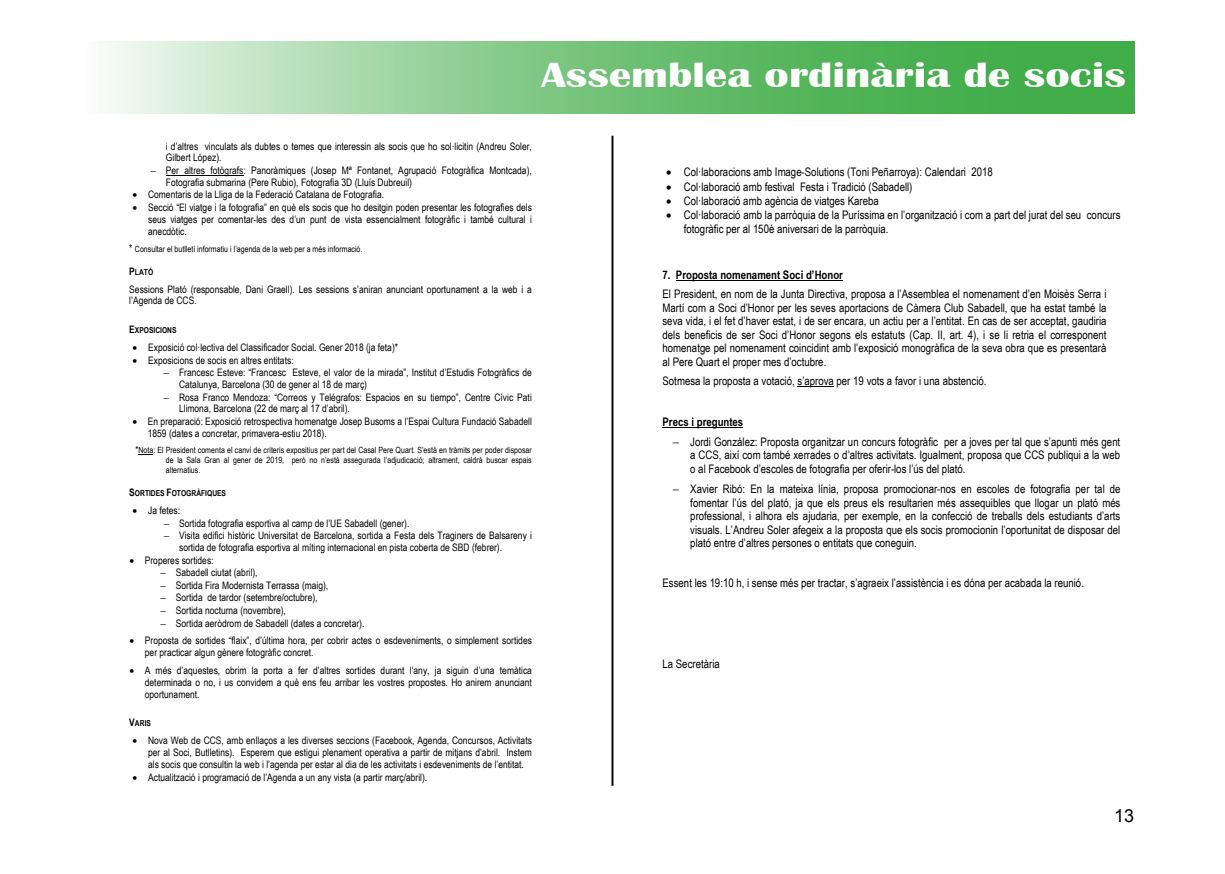
<style>
.page{position:relative;width:1225px;height:874px;background:#fff}
.page>*{position:absolute;margin:0;border:0;box-sizing:border-box;transform-origin:0 0}
.t1{font:700 36px "Britannic";color:#fff;scale:1.25 1}
.t2{font:18px "Arial";color:#000}
.t3{font:11.8px/13.4px "Arial Narrow";color:#000}
.t4{font:700 11.8px "Arial Narrow";color:#000}
.t5{font:10.4px/11.8px "Arial Narrow";color:#000}
.t6{font:8.6px/10px "Arial Narrow";color:#000;text-align:justify}
.t7{font:700 8.2px "Arial Narrow";letter-spacing:.005em;color:#000}
.s1{font-size:10.4px}
.s2{font-size:9.4px}
.s3{font-weight:700}
</style>
<div class="page">
<svg style="left:110px;top:41px;width:1024px;height:72px;background:#7dc682"></svg>
<hr style="left:166px;top:175px;width:77px;height:1px;background:#000">
<svg style="left:138px;top:454px;width:15px;height:1px"></svg>
<hr style="left:676px;top:280px;width:167px;height:1px;background:#000">
<hr style="left:797px;top:386px;width:37px;height:1px;background:#000">
<hr style="left:662px;top:427px;width:81px;height:1px;background:#000">
<hr style="left:611px;top:136px;width:2px;height:649px;background:#000">
<h1 class="t1" style="left:541px;top:57px;width:469px">Assemblea ordinària de socis</h1>
<p class="t5" style="left:166px;top:139px;width:367px">i d’altres vinculats als dubtes o temes que interessin als socis que ho sol·licitin (Andreu Soler,</p>
<p class="t5" style="left:166px;top:151px;width:57px">Gilbert López).</p>
<p class="t5" style="left:150px;top:164px;width:383px">− Per altres fotògrafs: Panoràmiques (Josep Mª Fontanet, Agrupació Fotogràfica Montcada),</p>
<p class="t5" style="left:166px;top:176px;width:248px">Fotografia submarina (Pere Rubio), Fotografia 3D (Lluís Dubreuil)</p>
<p class="t5" style="left:133px;top:188px;width:253px">• Comentaris de la Lliga de la Federació Catalana de Fotografia.</p>
<p class="t5" style="left:148px;top:201px;width:385px;text-align:justify;text-indent:-15px">• Secció “El viatge i la fotografia” en què els socis que ho desitgin poden presentar les fotografies dels seus viatges per comentar-les des d’un punt de vista essencialment fotogràfic i també cultural i anecdòtic.</p>
<p class="t6" style="left:129px;top:243px;width:235px"><span class="s1">*</span> Consultar el butlletí informatiu i l’agenda de la web per a més informació.</p>
<p class="t7" style="left:129px;top:266px;width:25px"><span class="s1">P</span>LATÓ</p>
<p class="t5" style="left:129px;top:282px;width:404px">Sessions Plató (responsable, Dani Graell). Les sessions s’aniran anunciant oportunament a la web i a l’Agenda de CCS.</p>
<p class="t7" style="left:129px;top:324px;width:49px"><span class="s1">E</span>XPOSICIONS</p>
<p class="t5" style="left:133px;top:341px;width:267px">• Exposició col·lectiva del Classificador Social. Gener 2018 (ja feta)*</p>
<p class="t5" style="left:133px;top:353px;width:163px">• Exposicions de socis en altres entitats:</p>
<p class="t5" style="left:164px;top:366px;width:370px">− Francesc Esteve: “Francesc Esteve, el valor de la mirada”, Institut d’Estudis Fotogràfics de</p>
<p class="t5" style="left:179px;top:378px;width:189px">Catalunya, Barcelona (30 de gener al 18 de març)</p>
<p class="t5" style="left:164px;top:390px;width:370px">− Rosa Franco Mendoza: “Correos y Telégrafos: Espacios en su tiempo”, Centre Cívic Pati</p>
<p class="t5" style="left:179px;top:402px;width:172px">Llimona, Barcelona (22 de març al 17 d’abril).</p>
<p class="t5" style="left:148px;top:415px;width:386px;text-indent:-15px">• En preparació: Exposició retrospectiva homenatge Josep Busoms a l’Espai Cultura Fundació Sabadell<br>1859 (dates a concretar, primavera-estiu 2018).</p>
<p class="t6" style="left:166px;top:444px;width:367px;text-indent:-30px"><span class="s2">*</span>Nota: El President comenta el canvi de criteris expositius per part del Casal Pere Quart. S’està en tràmits per poder disposar de la Sala Gran al gener de 2019, però no n’està assegurada l’adjudicació; altrament, caldrà buscar espais alternatius.</p>
<p class="t7" style="left:129px;top:487px;width:98px"><span class="s1">S</span>ORTIDES <span class="s1">F</span>OTOGRÀFIQUES</p>
<p class="t5" style="left:133px;top:504px;width:49px">• Ja fetes:</p>
<p class="t5" style="left:164px;top:516px;width:247px">− Sortida fotografia esportiva al camp de l’UE Sabadell (gener).</p>
<p class="t5" style="left:164px;top:529px;width:370px">− Visita edifici històric Universitat de Barcelona, sortida a Festa dels Traginers de Balsareny i</p>
<p class="t5" style="left:179px;top:541px;width:324px">sortida de fotografia esportiva al míting internacional en pista coberta de SBD (febrer).</p>
<p class="t5" style="left:160px;top:553px;width:205px;line-height:12.6px;text-indent:-31px">• Properes sortides:<br>− Sabadell ciutat (abril),<br>− Sortida Fira Modernista Terrassa (maig),<br>− Sortida de tardor (setembre/octubre),<br>− Sortida nocturna (novembre),<br>− Sortida aeròdrom de Sabadell (dates a concretar).</p>
<p class="t5" style="left:145px;top:634px;width:388px;text-indent:-15px">• Proposta de sortides “flaix”, d’última hora, per cobrir actes o esdeveniments, o simplement sortides per practicar algun gènere fotogràfic concret.</p>
<p class="t5" style="left:145px;top:663px;width:389px;text-align:justify;text-indent:-15px">• A més d’aquestes, obrim la porta a fer d’altres sortides durant l’any, ja siguin d’una temàtica determinada o no, i us convidem a què ens feu arribar les vostres propostes. Ho anirem anunciant oportunament.</p>
<p class="t7" style="left:129px;top:717px;width:23px"><span class="s1">V</span>ARIS</p>
<p class="t5" style="left:148px;top:733px;width:385px;text-align:justify;text-indent:-15px">• Nova Web de CCS, amb enllaços a les diverses seccions (Facebook, Agenda, Concursos, Activitats per al Soci, Butlletins). Esperem que estigui plenament operativa a partir de mitjans d’abril. Instem als socis que consultin la web i l’agenda per estar al dia de les activitats i esdeveniments de l’entitat.</p>
<p class="t5" style="left:133px;top:770px;width:296px">• Actualització i programació de l’Agenda a un any vista (a partir març/abril).</p>
<p class="t3" style="left:666px;top:165px;width:328px">• Col·laboracions amb Image-Solutions (Toni Peñarroya): Calendari 2018</p>
<p class="t3" style="left:666px;top:179px;width:248px">• Col·laboració amb festival Festa i Tradició (Sabadell)</p>
<p class="t3" style="left:666px;top:193px;width:214px">• Col·laboració amb agència de viatges Kareba</p>
<p class="t3" style="left:684px;top:208px;width:438px;text-indent:-18px">• Col·laboració amb la parròquia de la Puríssima en l’organització i com a part del jurat del seu concurs fotogràfic per al 150è aniversari de la parròquia.</p>
<p class="t4" style="left:662px;top:266px;width:182px">7. Proposta nomenament Soci d’Honor</p>
<p class="t3" style="left:662px;top:287px;width:445px;text-align:justify">El President, en nom de la Junta Directiva, proposa a l’Assemblea el nomenament d’en Moisès Serra i Martí com a Soci d’Honor per les seves aportacions de Càmera Club Sabadell, que ha estat també la seva vida, i el fet d’haver estat, i de ser encara, un actiu per a l’entitat. En cas de ser acceptat, gaudiria dels beneficis de ser Soci d’Honor segons els estatuts (Cap. II, art. 4), i se li retria el corresponent homenatge pel nomenament coincidint amb l’exposició monogràfica de la seva obra que es presentarà al Pere Quart el proper mes d’octubre.</p>
<p class="t3" style="left:662px;top:374px;width:326px">Sotmesa la proposta a votació, s’aprova per 19 vots a favor i una abstenció.</p>
<p class="t3" style="left:672px;top:411px;width:449px;line-height:20px;text-indent:-10px"><span class="s3">Precs i preguntes<br></span>− Jordi González: Proposta organitzar un concurs fotogràfic per a joves per tal que s’apunti més gent</p>
<p class="t3" style="left:690px;top:448px;width:431px">a CCS, així com també xerrades o d’altres activitats. Igualment, proposa que CCS publiqui a la web o al Facebook d’escoles de fotografia per oferir-los l’ús del plató.</p>
<p class="t3" style="left:690px;top:481px;width:432px;text-align:justify;text-indent:-18px">− Xavier Ribó: En la mateixa línia, proposa promocionar-nos en escoles de fotografia per tal de fomentar l’ús del plató, ja que els preus els resultarien més assequibles que llogar un plató més professional, i alhora els ajudaria, per exemple, en la confecció de treballs dels estudiants d’arts visuals. L’Andreu Soler afegeix a la proposta que els socis promocionin l’oportunitat de disposar del plató entre d’altres persones o entitats que coneguin.</p>
<p class="t3" style="left:662px;top:576px;width:423px">Essent les 19:10 h, i sense més per tractar, s’agraeix l’assistència i es dóna per acabada la reunió.</p>
<p class="t3" style="left:662px;top:656px;width:59px">La Secretària</p>
<h2 class="t2" style="left:1114px;top:808px;width:22px">13</h2>
</div>
